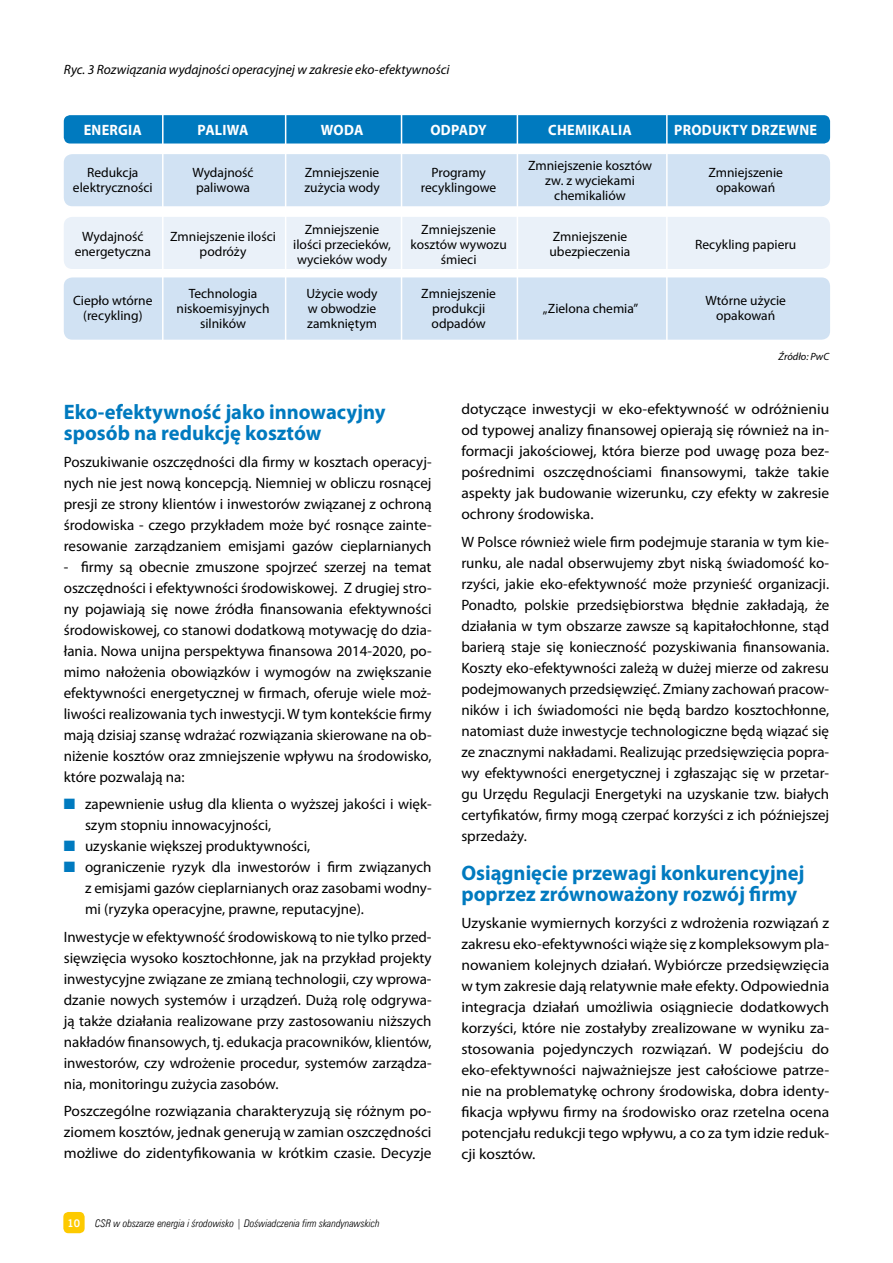
<style>
.page{position:relative;width:893px;height:1263px;background:#fff}
.page>*{position:absolute;margin:0;border:0;box-sizing:border-box;transform-origin:0 0}
.t1{font:700 21px/21px "Myriad Pro";color:#007abf}
.t2{font:15px/21px "Myriad Pro";color:#000;text-align:justify}
.t3{font:15px/21px "Myriad Pro";color:#000;text-align:justify;scale:1.04 1}
.t4{font:700 15px "Myriad Pro";letter-spacing:.02em;color:#fff;scale:.95 1}
.t5{font:13.5px/15px "Myriad Pro";color:#000;text-align:center}
.t6{font:italic 13.5px "Myriad Pro";color:#000}
.t7{font:10.5px "Zurich Lt Cn EU Italic";color:#000}
.t8{font:italic 10.5px "Myriad Pro";color:#000}
.t9{font:10.5px "News Goth EU Bold";color:#fff}
.s1{color:#007abf}
</style>
<div class="page">
<div style="left:63px;top:1212px;width:22px;height:21px;background:#fdca00;border-radius:5px"></div>
<div style="left:64px;top:115px;width:766px;height:29px;background:#007abf;border-radius:6px"></div>
<div style="left:64px;top:154px;width:766px;height:52px;background:#d1e2f3;border-radius:9px"></div>
<div style="left:64px;top:217px;width:766px;height:52px;background:#eaf1f9;border-radius:9px"></div>
<div style="left:64px;top:277px;width:766px;height:63px;background:#d1e2f3;border-radius:9px"></div>
<hr style="left:162px;top:112px;width:2px;height:234px;background:#fff">
<hr style="left:285px;top:112px;width:1px;height:234px;background:#fff">
<hr style="left:401px;top:112px;width:1px;height:234px;background:#fff">
<hr style="left:517px;top:112px;width:1px;height:234px;background:#fff">
<hr style="left:666px;top:112px;width:2px;height:234px;background:#fff">
<p class="t6" style="left:64px;top:61px;width:387px">Ryc. 3 Rozwiązania wydajności operacyjnej w zakresie eko-efektywności</p>
<p class="t4" style="left:84px;top:120px;width:55px">Energia</p>
<p class="t4" style="left:198px;top:120px;width:19px">Paliwa</p>
<p class="t4" style="left:321px;top:120px;width:25px">Woda</p>
<p class="t4" style="left:430px;top:120px;width:22px">Odpad</p>
<p class="t4" style="left:478px;top:120px;width:9px">y</p>
<p class="t4" style="left:548px;top:120px;width:19px">Chemikalia</p>
<p class="t4" style="left:674px;top:120px;width:20px">Produk</p>
<p class="t4" style="left:731px;top:120px;width:32px">ty drzewne</p>
<p class="t5" style="left:73px;top:165px;width:81px">Redukcja elektryczności</p>
<p class="t5" style="left:192px;top:165px;width:63px;text-align:left">Wydajność paliwowa</p>
<p class="t5" style="left:304px;top:165px;width:77px;text-align:left">Zmniejszenie zużycia wody</p>
<p class="t5" style="left:421px;top:165px;width:77px">Programy recyklingowe</p>
<p class="t5" style="left:528px;top:157px;width:125px">Zmniejszenie kosztów zw. z wyciekami chemikaliów</p>
<p class="t5" style="left:708px;top:165px;width:76px">Zmniejszenie opakowań</p>
<p class="t5" style="left:75px;top:229px;width:78px">Wydajność energetyczna</p>
<p class="t5" style="left:170px;top:229px;width:107px">Zmniejszenie ilości podróży</p>
<p class="t5" style="left:293px;top:221px;width:99px">Zmniejszenie ilości przecieków, wycieków wody</p>
<p class="t5" style="left:410px;top:221px;width:98px">Zmniejszenie kosztów wywozu śmieci</p>
<p class="t5" style="left:550px;top:229px;width:82px;text-align:left">Zmniejszenie ubezpieczenia</p>
<p class="t5" style="left:695px;top:236px;width:103px">Recykling papieru</p>
<p class="t5" style="left:73px;top:293px;width:81px">Ciepło wtórne (recykling)</p>
<p class="t5" style="left:177px;top:285px;width:94px">Technologia niskoemisyjnych silników</p>
<p class="t5" style="left:307px;top:285px;width:73px;text-align:justify">Użycie wody w obwodzie zamkniętym</p>
<p class="t5" style="left:421px;top:285px;width:76px">Zmniejszenie produkcji odpadów</p>
<p class="t5" style="left:543px;top:300px;width:97px">„Zielona chemia”</p>
<p class="t5" style="left:705px;top:293px;width:82px">Wtórne użycie opakowań</p>
<p class="t8" style="left:779px;top:350px;width:52px">Źródło: PwC</p>
<h1 class="t1" style="left:64px;top:400px;width:323px">Eko-efektywność jako innowacyjny sposób na redukcję kosztów</h1>
<p class="t2" style="left:64px;top:451px;width:369px">Poszukiwanie oszczędności dla firmy w kosztach operacyj&shy;nych nie jest nową koncepcją. Niemniej w obliczu rosnącej presji ze strony klientów i inwestorów związanej z ochroną środowiska - czego przykładem może być rosnące zainte&shy;resowanie zarządzaniem emisjami gazów cieplarnianych</p>
<p class="t2" style="left:64px;top:556px;width:369px">- firmy są obecnie zmuszone spojrzeć szerzej na temat oszczędności i efektywności środowiskowej. Z drugiej stro&shy;ny pojawiają się nowe źródła finansowania efektywności środowiskowej, co stanowi dodatkową motywację do dzia&shy;łania. Nowa unijna perspektywa finansowa 2014-2020, po&shy;mimo nałożenia obowiązków i wymogów na zwiększanie efektywności energetycznej w firmach, oferuje wiele moż&shy;liwości realizowania tych inwestycji. W tym kontekście firmy mają dzisiaj szansę wdrażać rozwiązania skierowane na ob&shy;niżenie kosztów oraz zmniejszenie wpływu na środowisko, które pozwalają na:</p>
<p class="t2" style="left:85px;top:794px;width:348px;text-indent:-21px"><span class="s1">■</span> zapewnienie usług dla klienta o wyższej jakości i więk&shy;szym stopniu innowacyjności,</p>
<p class="t2" style="left:64px;top:836px;width:248px"><span class="s1">■</span> uzyskanie większej produktywności,</p>
<p class="t2" style="left:85px;top:857px;width:348px;text-indent:-21px"><span class="s1">■</span> ograniczenie ryzyk dla inwestorów i firm związanych z emisjami gazów cieplarnianych oraz zasobami wodny&shy;mi (ryzyka operacyjne, prawne, reputacyjne).</p>
<p class="t2" style="left:64px;top:926px;width:369px">Inwestycje w efektywność środowiskową to nie tylko przed&shy;sięwzięcia wysoko kosztochłonne, jak na przykład projekty inwestycyjne związane ze zmianą technologii, czy wprowa&shy;dzanie nowych systemów i urządzeń. Dużą rolę odgrywa&shy;ją także działania realizowane przy zastosowaniu niższych nakładów finansowych, tj. edukacja pracowników, klientów, inwestorów, czy wdrożenie procedur, systemów zarządza&shy;nia, monitoringu zużycia zasobów.</p>
<p class="t2" style="left:64px;top:1100px;width:369px">Poszczególne rozwiązania charakteryzują się różnym po&shy;ziomem kosztów, jednak generują w zamian oszczędności możliwe do zidentyfikowania w krótkim czasie. Decyzje</p>
<p class="t9" style="left:68px;top:1216px;width:14px">10</p>
<p class="t7" style="left:95px;top:1217px;width:286px">CSR w obszarze energia i środowisko | Doświadczenia firm skandynawskich</p>
<p class="t2" style="left:461px;top:398px;width:369px">dotyczące inwestycji w eko-efektywność w odróżnieniu od typowej analizy finansowej opierają się również na in&shy;formacji jakościowej, która bierze pod uwagę poza bez&shy;pośrednimi oszczędnościami finansowymi, także takie aspekty jak budowanie wizerunku, czy efekty w zakresie ochrony środowiska.</p>
<p class="t2" style="left:461px;top:531px;width:369px">W Polsce również wiele firm podejmuje starania w tym kie&shy;runku, ale nadal obserwujemy zbyt niską świadomość ko&shy;rzyści, jakie eko-efektywność może przynieść organizacji.<br>Ponadto, polskie przedsiębiorstwa błędnie zakładają, że działania w tym obszarze zawsze są kapitałochłonne, stąd barierą staje się konieczność pozyskiwania finansowania.<br>Koszty eko-efektywności zależą w dużej mierze od zakresu podejmowanych przedsięwzięć. Zmiany zachowań pracow&shy;ników i ich świadomości nie będą bardzo kosztochłonne, natomiast duże inwestycje technologiczne będą wiązać się ze znacznymi nakładami. Realizując przedsięwzięcia popra&shy;wy efektywności energetycznej i zgłaszając się w przetar&shy;gu Urzędu Regulacji Energetyki na uzyskanie tzw. białych certyfikatów, firmy mogą czerpać korzyści z ich późniejszej sprzedaży.</p>
<h1 class="t1" style="left:461px;top:861px;width:345px">Osiągnięcie przewagi konkurencyjnej poprzez zrównoważony rozwój firmy</h1>
<p class="t3" style="left:461px;top:912px;width:355px">Uzyskanie wymiernych korzyści z wdrożenia rozwiązań z zakresu eko-efektywności wiąże się z kompleksowym pla&shy;nowaniem kolejnych działań. Wybiórcze przedsięwzięcia w tym zakresie dają relatywnie małe efekty. Odpowiednia integracja działań umożliwia osiągniecie dodatkowych korzyści, które nie zostałyby zrealizowane w wyniku za&shy;stosowania pojedynczych rozwiązań. W podejściu do eko-efektywności najważniejsze jest całościowe patrze&shy;nie na problematykę ochrony środowiska, dobra identy&shy;fikacja wpływu firmy na środowisko oraz rzetelna ocena potencjału redukcji tego wpływu, a co za tym idzie reduk&shy;cji kosztów.</p>
</div>
